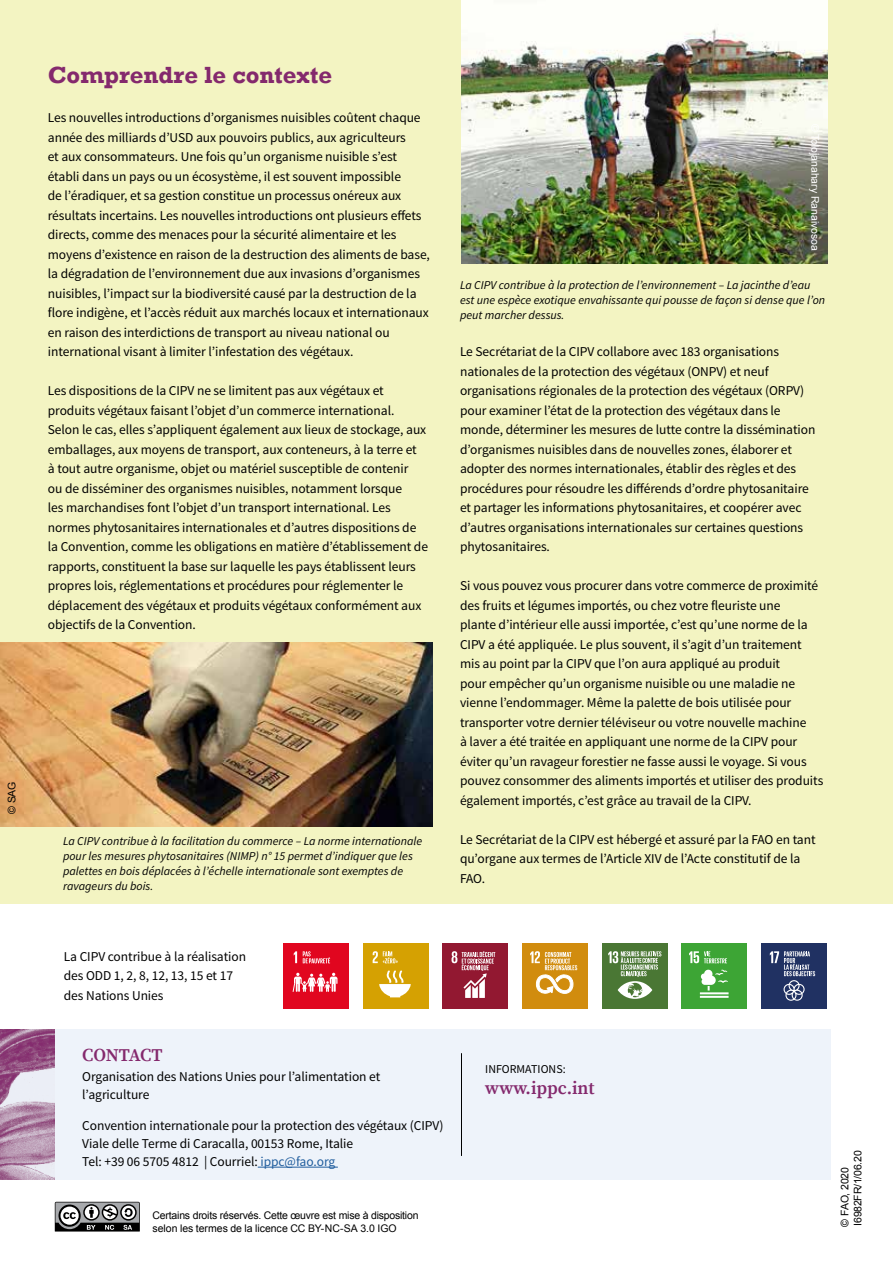
<style>
.page{position:relative;width:893px;height:1263px;background:#fff}
.page>*{position:absolute;margin:0;border:0;box-sizing:border-box;transform-origin:0 0}
.t1{font:700 24px "Rockwell";color:#84296d}
.t2{font:600 18px "Source Serif Pro";letter-spacing:-.005em;color:#84296d}
.t3{font:13.5px/19.5px "Source Sans Pro";letter-spacing:-.005em;color:#000}
.t4{font:italic 12px/15px "Source Sans Pro";color:#000}
.t5{font:12px "Source Sans Pro";color:#000}
.t6{font:10.5px/12.6px "Arial";letter-spacing:-.02em;color:#000}
.t7{font:10.5px/12.8px "Arial";letter-spacing:-.02em;color:#000}
.t8{font:10.5px "Arial";letter-spacing:-.005em;color:#fff}
.s1{color:#215e9e}
.s2{font-style:inherit}
</style>
<div class="page">
<div style="left:0;top:0;width:893px;height:904px;background:#f3f4c2"></div>
<div style="left:0;top:1030px;width:831px;height:150px;background:#eef3fa"></div>
<hr style="left:258px;top:1167px;width:80px;height:1px;background:#215e9e">
<img style="left:0;top:1030px;width:55px;height:150px">
<hr style="left:461px;top:1053px;width:1px;height:103px;background:#000">
<div style="left:284px;top:943px;width:65px;height:65px;background:#e1061f"></div>
<svg style="left:292px;top:973px;width:45px;height:19px"></svg>
<svg style="left:294px;top:951px;width:3px;height:12px"></svg>
<svg style="left:303px;top:951px;width:27px;height:12px"></svg>
<div style="left:363px;top:943px;width:65px;height:65px;background:#d5a102"></div>
<svg style="left:379px;top:970px;width:32px;height:27px"></svg>
<svg style="left:373px;top:951px;width:25px;height:12px"></svg>
<div style="left:443px;top:943px;width:65px;height:65px;background:#921831"></div>
<svg style="left:452px;top:951px;width:43px;height:47px"></svg>
<div style="left:522px;top:943px;width:66px;height:65px;background:#d18c0e"></div>
<svg style="left:530px;top:951px;width:48px;height:43px"></svg>
<div style="left:681px;top:943px;width:66px;height:65px;background:#3da535"></div>
<hr style="left:700px;top:992px;width:29px;height:2px;background:#fff">
<hr style="left:700px;top:996px;width:29px;height:2px;background:#fff">
<svg style="left:701px;top:970px;width:27px;height:20px"></svg>
<svg style="left:689px;top:951px;width:38px;height:12px"></svg>
<div style="left:602px;top:943px;width:65px;height:65px;background:#4a7734"></div>
<svg style="left:608px;top:951px;width:53px;height:48px"></svg>
<div style="left:761px;top:943px;width:65px;height:65px;background:#203162"></div>
<svg style="left:770px;top:951px;width:46px;height:50px"></svg>
<img style="left:461px;top:0;width:366px;height:264px">
<img style="left:0;top:643px;width:432px;height:183px">
<svg style="left:55px;top:1202px;width:85px;height:29px"></svg>
<p class="t6" style="left:6px;top:814px;width:34px;rotate:-90deg">© SAG</p>
<h1 class="t1" style="left:48px;top:61px;width:286px">Comprendre le contexte</h1>
<p class="t3" style="left:48px;top:108px;width:384px">Les nouvelles introductions d’organismes nuisibles coûtent chaque année des milliards d’USD aux pouvoirs publics, aux agriculteurs<br>et aux consommateurs. Une fois qu’un organisme nuisible s’est établi dans un pays ou un écosystème, il est souvent impossible<br>de l’éradiquer, et sa gestion constitue un processus onéreux aux résultats incertains. Les nouvelles introductions ont plusieurs effets directs, comme des menaces pour la sécurité alimentaire et les moyens d’existence en raison de la destruction des aliments de base, la dégradation de l’environnement due aux invasions d’organismes nuisibles, l’impact sur la biodiversité causé par la destruction de la flore indigène, et l’accès réduit aux marchés locaux et internationaux en raison des interdictions de transport au niveau national ou international visant à limiter l’infestation des végétaux.</p>
<p class="t3" style="left:48px;top:381px;width:382px">Les dispositions de la CIPV ne se limitent pas aux végétaux et produits végétaux faisant l’objet d’un commerce international.<br>Selon le cas, elles s’appliquent également aux lieux de stockage, aux emballages, aux moyens de transport, aux conteneurs, à la terre et<br>à tout autre organisme, objet ou matériel susceptible de contenir<br>ou de disséminer des organismes nuisibles, notamment lorsque<br>les marchandises font l’objet d’un transport international. Les normes phytosanitaires internationales et d’autres dispositions de la Convention, comme les obligations en matière d’établissement de rapports, constituent la base sur laquelle les pays établissent leurs propres lois, réglementations et procédures pour réglementer le déplacement des végétaux et produits végétaux conformément aux objectifs de la Convention.</p>
<p class="t4" style="left:63px;top:833px;width:361px">La CIPV contribue à la facilitation du commerce – La norme internationale pour les mesures phytosanitaires (NIMP) n° 15 permet d’indiquer que les palettes en bois déplacées à l’échelle internationale sont exemptes de ravageurs du bois.</p>
<p class="t8" style="left:822px;top:124px;width:129px;rotate:90deg">© Tolojanahary Ranaivosoa</p>
<p class="t4" style="left:460px;top:278px;width:367px">La CIPV contribue à la protection de l’environnement – La jacinthe d’eau est une espèce exotique envahissante qui pousse de façon si dense que l’on peut marcher dessus.</p>
<p class="t3" style="left:460px;top:342px;width:357px">Le Secrétariat de la CIPV collabore avec 183 organisations nationales de la protection des végétaux (ONPV) et neuf organisations régionales de la protection des végétaux (ORPV) pour examiner l’état de la protection des végétaux dans le monde, déterminer les mesures de lutte contre la dissémination d’organismes nuisibles dans de nouvelles zones, élaborer et adopter des normes internationales, établir des règles et des procédures pour résoudre les différends d’ordre phytosanitaire et partager les informations phytosanitaires, et coopérer avec d’autres organisations internationales sur certaines questions phytosanitaires.</p>
<p class="t3" style="left:460px;top:576px;width:365px">Si vous pouvez vous procurer dans votre commerce de proximité des fruits et légumes importés, ou chez votre fleuriste une<br>plante d’intérieur elle aussi importée, c’est qu’une norme de la CIPV a été appliquée. Le plus souvent, il s’agit d’un traitement mis au point par la CIPV que l’on aura appliqué au produit<br>pour empêcher qu’un organisme nuisible ou une maladie ne vienne l’endommager. Même la palette de bois utilisée pour transporter votre dernier téléviseur ou votre nouvelle machine<br>à laver a été traitée en appliquant une norme de la CIPV pour éviter qu’un ravageur forestier ne fasse aussi le voyage. Si vous pouvez consommer des aliments importés et utiliser des produits également importés, c’est grâce au travail de la CIPV.</p>
<p class="t3" style="left:460px;top:830px;width:357px">Le Secrétariat de la CIPV est hébergé et assuré par la FAO en tant qu’organe aux termes de l’Article XIV de l’Acte constitutif de la<br>FAO.</p>
<p class="t3" style="left:64px;top:947px;width:184px">La CIPV contribue à la réalisation des ODD 1, 2, 8, 12, 13, 15 et 17 des Nations Unies</p>
<h2 class="t2" style="left:82px;top:1045px;width:82px">CONTACT</h2>
<p class="t3" style="left:82px;top:1068px;width:300px;line-height:18px">Organisation des Nations Unies pour l’alimentation et l’agriculture</p>
<p class="t3" style="left:82px;top:1116px;width:363px;line-height:18px">Convention internationale pour la protection des végétaux (CIPV)<br>Viale delle Terme di Caracalla, 00153 Rome, Italie<br>Tel: +39 06 5705 4812 | Courriel: <span class="s1">ippc@fao.org</span></p>
<p class="t6" style="left:153px;top:1209px;width:267px">Certains droits réservés. Cette œuvre est mise à disposition selon les termes de la licence CC BY-NC-SA 3.0 IGO</p>
<p class="t5" style="left:485px;top:1061px;width:82px">INFORMATIONS:</p>
<h2 class="t2" style="left:485px;top:1077px;width:111px">www.ippc.int</h2>
<p class="t7" style="left:839px;top:1227px;width:78px;rotate:-90deg"><span class="s2">© FAO, 20</span>20<br>I6982FR<span class="s2">/1/</span>0<span class="s2">6</span>.20</p>
</div>
